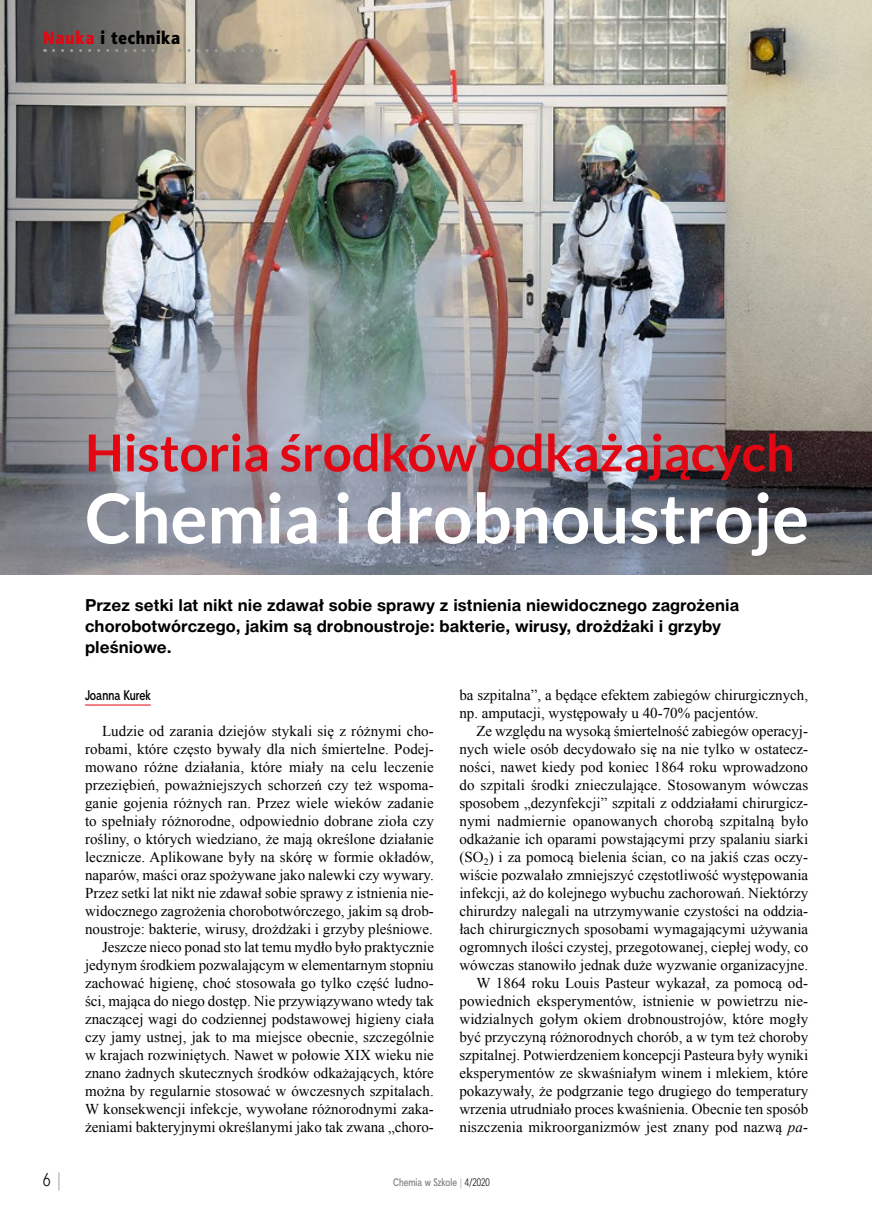
<style>
.page{position:relative;width:872px;height:1212px;background:#fff}
.page>*{position:absolute;margin:0;border:0;box-sizing:border-box;transform-origin:0 0}
.Title_czerwony{font:700 69px "Lato";color:#fff}
.Title_czerwony-2{font:700 51px "Lato";color:#e30613}
.t1{font:18px "Aerton Cnd EFN Black";letter-spacing:.04em;color:#000;scale:1.1 1}
.t2{font:18px "Straight Cnd EFN";color:#000}
.lid{font:700 16.5px/21px "Switzer EFN";color:#000}
.TXT{font:15px/18px "Times New Roman";color:#000;text-align:justify}
.autor_czerwony{font:700 13.5px "Straight Cnd EFN";color:#000}
.t3{font:700 10.5px "Straight Cnd EFN";color:#878787}
.s1{color:#e30613}
.s2{font-style:italic}
.s3{color:#9d9d9c}
.s4{font-weight:400;color:#9d9d9c}
.s5{font-weight:400;color:#000}
</style>
<div class="page">
<img style="left:0;top:0;width:872px;height:574px">
<svg style="left:53px;top:49px;width:223px;height:3px"></svg>
<hr style="left:85px;top:705px;width:66px;height:1px;background:#e30613">
<p class="t1" style="left:43px;top:26px;width:126px"><span class="s1">Nauka</span> i technika</p>
<p class="Title_czerwony-2" style="left:85px;top:424px;width:711px">Historia środków odkażających</p>
<p class="Title_czerwony" style="left:85px;top:479px;width:725px">Chemia i drobnoustroje</p>
<p class="lid" style="left:85px;top:595px;width:655px">Przez setki lat nikt nie zdawał sobie sprawy z istnienia niewidocznego zagrożenia chorobotwórczego, jakim są drobnoustroje: bakterie, wirusy, drożdżaki i grzyby pleśniowe.</p>
<p class="autor_czerwony" style="left:85px;top:687px;width:67px">Joanna Kurek</p>
<p class="TXT" style="left:85px;top:722px;width:350px;text-indent:17px">Ludzie od zarania dziejów stykali się z różnymi cho&shy;robami, które często bywały dla nich śmiertelne. Podej&shy;mowano różne działania, które miały na celu leczenie przeziębień, poważniejszych schorzeń czy też wspoma&shy;ganie gojenia różnych ran. Przez wiele wieków zadanie to spełniały różnorodne, odpowiednio dobrane zioła czy rośliny, o których wiedziano, że mają określone działanie lecznicze. Aplikowane były na skórę w formie okładów, naparów, maści oraz spożywane jako nalewki czy wywary.<br>Przez setki lat nikt nie zdawał sobie sprawy z istnienia nie&shy;widocznego zagrożenia chorobotwórczego, jakim są drob&shy;noustroje: bakterie, wirusy, drożdżaki i grzyby pleśniowe.</p>
<p class="TXT" style="left:85px;top:938px;width:350px;text-indent:17px">Jeszcze nieco ponad sto lat temu mydło było praktycznie jedynym środkiem pozwalającym w elementarnym stopniu zachować higienę, choć stosowała go tylko część ludno&shy;ści, mająca do niego dostęp. Nie przywiązywano wtedy tak znaczącej wagi do codziennej podstawowej higieny ciała czy jamy ustnej, jak to ma miejsce obecnie, szczególnie w krajach rozwiniętych. Nawet w połowie XIX wieku nie znano żadnych skutecznych środków odkażających, które można by regularnie stosować w ówczesnych szpitalach.<br>W konsekwencji infekcje, wywołane różnorodnymi zaka&shy;żeniami bakteryjnymi określanymi jako tak zwana „choro-</p>
<p class="TXT" style="left:459px;top:686px;width:350px">ba szpitalna”, a będące efektem zabiegów chirurgicznych, np. amputacji, występowały u 40-70% pacjentów.</p>
<p class="TXT" style="left:459px;top:722px;width:350px;text-indent:17px">Ze względu na wysoką śmiertelność zabiegów operacyj&shy;nych wiele osób decydowało się na nie tylko w ostatecz&shy;ności, nawet kiedy pod koniec 1864 roku wprowadzono do szpitali środki znieczulające. Stosowanym wówczas sposobem „dezynfekcji” szpitali z oddziałami chirurgicz&shy;nymi nadmiernie opanowanych chorobą szpitalną było odkażanie ich oparami powstającymi przy spalaniu siarki (SO<sub>2</sub>) i za pomocą bielenia ścian, co na jakiś czas oczy&shy;wiście pozwalało zmniejszyć częstotliwość występowania infekcji, aż do kolejnego wybuchu zachorowań. Niektórzy chirurdzy nalegali na utrzymywanie czystości na oddzia&shy;łach chirurgicznych sposobami wymagającymi używania ogromnych ilości czystej, przegotowanej, ciepłej wody, co wówczas stanowiło jednak duże wyzwanie organizacyjne.</p>
<p class="TXT" style="left:459px;top:974px;width:350px;text-indent:17px">W 1864 roku Louis Pasteur wykazał, za pomocą od&shy;powiednich eksperymentów, istnienie w powietrzu nie&shy;widzialnych gołym okiem drobnoustrojów, które mogły być przyczyną różnorodnych chorób, a w tym też choroby szpitalnej. Potwierdzeniem koncepcji Pasteura były wyniki eksperymentów ze skwaśniałym winem i mlekiem, które pokazywały, że podgrzanie tego drugiego do temperatury wrzenia utrudniało proces kwaśnienia. Obecnie ten sposób niszczenia mikroorganizmów jest znany pod nazwą <span class="s2">pa-</span></p>
<p class="t2" style="left:43px;top:1168px;width:20px">6 <span class="s3">|</span></p>
<p class="t3" style="left:393px;top:1175px;width:98px">Chemia w Szkole <span class="s4">|</span> <span class="s5">4/2020</span></p>
</div>
